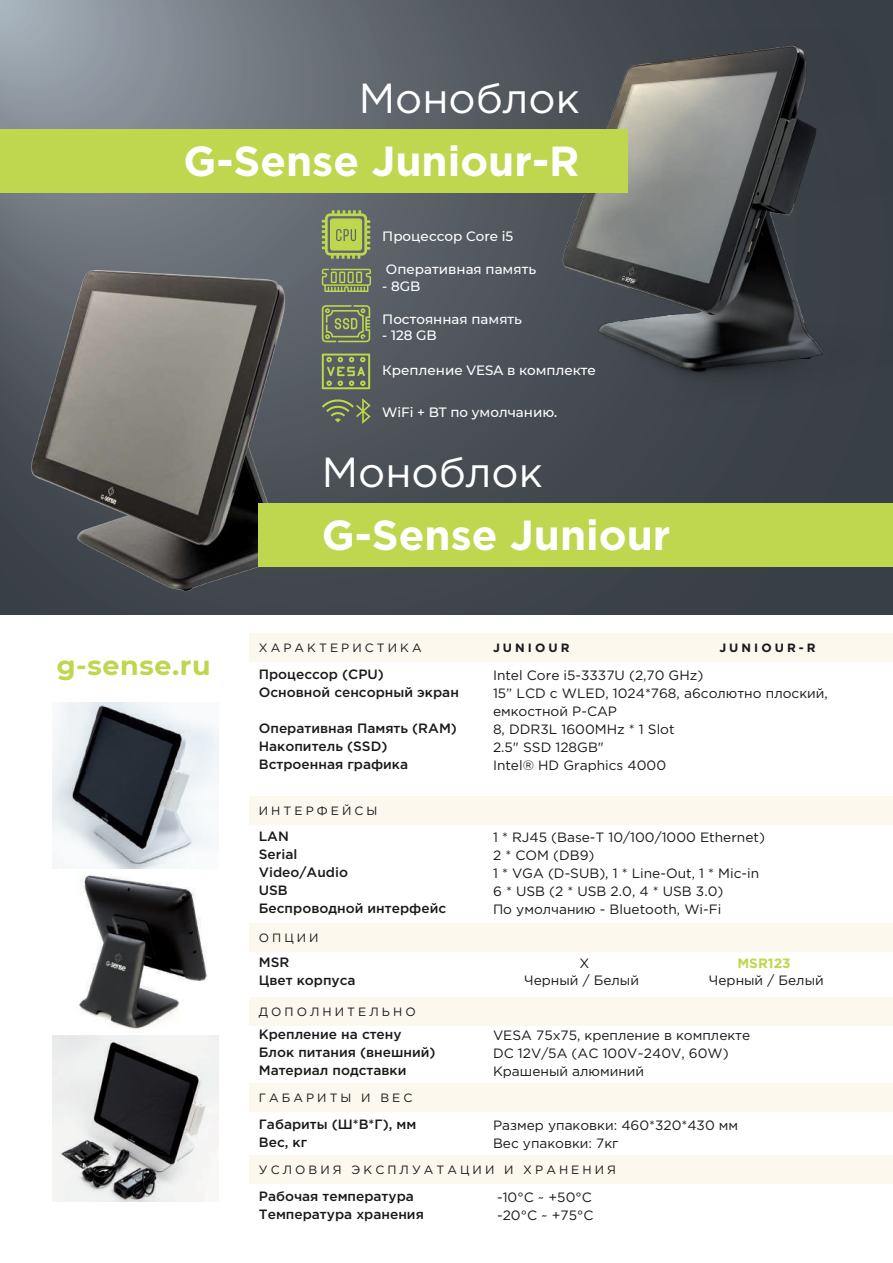
<style>
.page{position:relative;width:893px;height:1263px;background:#fff}
.page>*{position:absolute;margin:0;border:0;box-sizing:border-box;transform-origin:0 0}
.t1{font:700 42px "Gotham Pro";color:#fff}
.t2{font:42px "Gotham Pro";color:#fff}
.t3{font:700 27px "Montserrat";letter-spacing:.025em;color:#bed74e}
.t4{font:13.5px/18px "Gotham Pro";color:#19191c}
.t5{font:500 13.5px/18px "Gotham Pro";color:#19191c}
.t6{font:500 13.5px "Montserrat";color:#fff}
.t7{font:700 13.5px "Gotham Pro";color:#bed74e}
.t8{font:12px "Gotham Pro";letter-spacing:.25em;color:#19191c}
.t9{font:700 12px "Gotham Pro";letter-spacing:.25em;color:#19191c}
</style>
<div class="page">
<svg style="left:0;top:0;width:893px;height:614px;background:#5a6067"></svg>
<img style="left:541px;top:29px;width:352px;height:459px">
<img style="left:25px;top:265px;width:276px;height:331px">
<div style="left:0;top:129px;width:627px;height:64px;background:#bed74e"></div>
<div style="left:250px;top:633px;width:643px;height:28px;background:#fdf8ed"></div>
<div style="left:250px;top:796px;width:643px;height:28px;background:#fdf8ed"></div>
<div style="left:250px;top:923px;width:643px;height:28px;background:#fdf8ed"></div>
<div style="left:250px;top:997px;width:643px;height:28px;background:#fdf8ed"></div>
<div style="left:250px;top:1084px;width:643px;height:28px;background:#fdf8ed"></div>
<div style="left:250px;top:1155px;width:643px;height:28px;background:#fdf8ed"></div>
<div style="left:259px;top:503px;width:634px;height:64px;background:#bed74e"></div>
<svg style="left:322px;top:354px;width:48px;height:35px;background:#7a875a"></svg>
<svg style="left:322px;top:305px;width:48px;height:37px;background:#7d895d"></svg>
<svg style="left:322px;top:210px;width:48px;height:49px;background:#9eb059"></svg>
<svg style="left:322px;top:269px;width:49px;height:23px"></svg>
<svg style="left:322px;top:397px;width:49px;height:27px"></svg>
<img style="left:52px;top:702px;width:167px;height:167px">
<img style="left:52px;top:1036px;width:167px;height:166px">
<img style="left:78px;top:875px;width:129px;height:155px">
<h1 class="t2" style="left:359px;top:75px;width:222px">Моноблок</h1>
<h1 class="t1" style="left:183px;top:136px;width:398px">G-Sense Juniour-R</h1>
<p class="t6" style="left:382px;top:226px;width:133px">Процессор Core i5</p>
<p class="t6" style="left:386px;top:260px;width:152px">Оперативная память</p>
<p class="t6" style="left:382px;top:277px;width:40px">- 8GB</p>
<p class="t6" style="left:382px;top:309px;width:141px">Постоянная память</p>
<p class="t6" style="left:382px;top:326px;width:56px">- 128 GB</p>
<p class="t6" style="left:382px;top:361px;width:215px">Крепление VESA в комплекте</p>
<p class="t6" style="left:382px;top:403px;width:177px">WiFi + BT по умолчанию.</p>
<h1 class="t2" style="left:322px;top:449px;width:222px">Моноблок</h1>
<h1 class="t1" style="left:322px;top:510px;width:350px">G-Sense Juniour</h1>
<h2 class="t3" style="left:57px;top:645px;width:156px">g-sense.ru</h2>
<p class="t8" style="left:259px;top:641px;width:164px">ХАРАКТЕРИСТИКА</p>
<p class="t9" style="left:493px;top:641px;width:78px">JUNIOUR</p>
<p class="t9" style="left:719px;top:641px;width:98px">JUNIOUR-R</p>
<p class="t5" style="left:259px;top:665px;width:202px">Процессор (CPU)<br>Основной сенсорный экран</p>
<p class="t5" style="left:259px;top:719px;width:200px">Оперативная Память (RAM)<br>Накопитель (SSD)<br>Встроенная графика</p>
<p class="t8" style="left:259px;top:804px;width:120px">ИНТЕРФЕЙСЫ</p>
<p class="t5" style="left:259px;top:827px;width:189px">LAN<br>Serial<br>Video/Audio<br>USB<br>Беспроводной интерфейс</p>
<p class="t8" style="left:259px;top:931px;width:61px">ОПЦИИ</p>
<p class="t5" style="left:259px;top:953px;width:98px">MSR<br>Цвет корпуса</p>
<p class="t8" style="left:259px;top:1005px;width:158px">ДОПОЛНИТЕЛЬНО</p>
<p class="t5" style="left:259px;top:1025px;width:178px">Крепление на стену<br>Блок питания (внешний)<br>Материал подставки</p>
<p class="t8" style="left:259px;top:1091px;width:155px">ГАБАРИТЫ И ВЕС</p>
<p class="t5" style="left:259px;top:1115px;width:159px">Габариты (Ш*B*Г), мм<br>Вес, кг</p>
<p class="t4" style="left:493px;top:666px;width:336px">Intel Core i5-3337U (2,70 GHz)<br>15” LCD c WLED, 1024*768, a6coлютнo плоский, емкостной P-CAP<br>8, DDR3L 1600MHz * 1 Slot<br>2.5" SSD 128GB"<br>Intel® HD Graphics 4000</p>
<p class="t4" style="left:493px;top:828px;width:273px">1 * RJ45 (Base-T 10/100/1000 Ethernet)<br>2 * COM (DB9)<br>1 * VGA (D-SUB), 1 * Line-Out, 1 * Mic-in<br>6 * USB (2 * USB 2.0, 4 * USB 3.0)<br>По умолчанию - Bluetooth, Wi-Fi</p>
<p class="t4" style="left:579px;top:954px;width:11px">X</p>
<p class="t7" style="left:737px;top:955px;width:55px">MSR123</p>
<p class="t4" style="left:524px;top:972px;width:116px">Черный / Белый</p>
<p class="t4" style="left:709px;top:972px;width:116px">Черный / Белый</p>
<p class="t4" style="left:493px;top:1026px;width:259px">VESA 75x75, крепление в комплекте<br>DC 12V/5A (AC 100V~240V, 60W)<br>Крашеный алюминий</p>
<p class="t4" style="left:493px;top:1116px;width:247px">Размер упаковки: 460*320*430 мм<br>Вес упаковки: 7кг</p>
<p class="t8" style="left:259px;top:1163px;width:359px">УСЛОВИЯ ЭКСПЛУАТАЦИИ И ХРАНЕНИЯ</p>
<p class="t5" style="left:259px;top:1187px;width:167px">Рабочая температура<br>Температура хранения</p>
<p class="t4" style="left:497px;top:1188px;width:98px">-10°C ~ +50°C -20°C ~ +75°C</p>
</div>
